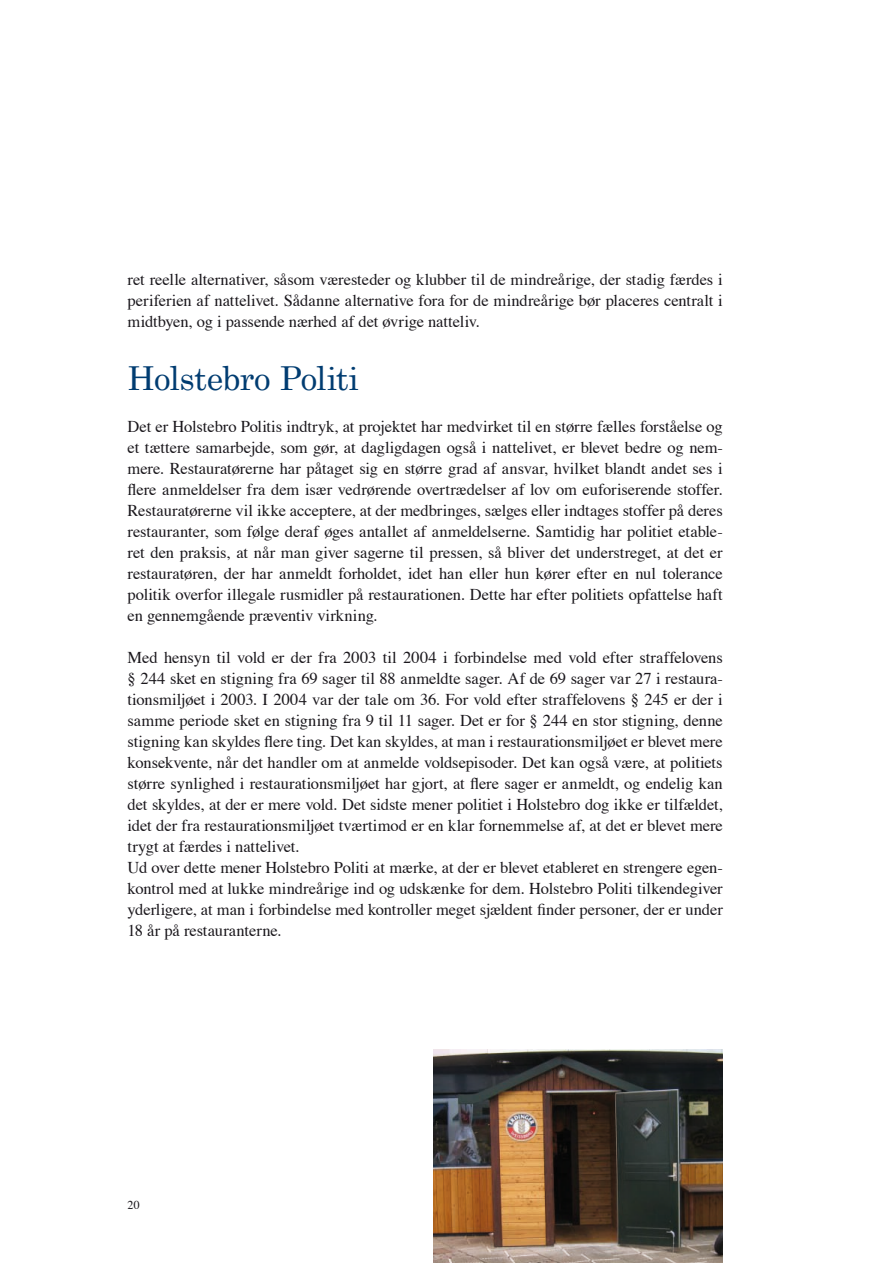
<style>
.page{position:relative;width:893px;height:1263px;background:#fff}
.page>*{position:absolute;margin:0;border:0;box-sizing:border-box;transform-origin:0 0}
.t1{font:33px "Century";letter-spacing:-.03em;color:#003c71}
.t2{font:16.5px/21px "Times";letter-spacing:-.005em;color:#1a171c;text-align:justify}
.t3{font:12px "Times";color:#1a171c}
</style>
<div class="page">
<img style="left:434px;top:1049px;width:289px;height:214px">
<p class="t2" style="left:128px;top:267px;width:597px">ret reelle alternativer, såsom væresteder og klubber til de mindreårige, der stadig færdes i periferien af nattelivet. Sådanne alternative fora for de mindreårige bør placeres centralt i midtbyen, og i passende nærhed af det øvrige natteliv.</p>
<h1 class="t1" style="left:128px;top:350px;width:233px">Holstebro Politi</h1>
<p class="t2" style="left:128px;top:414px;width:597px">Det er Holstebro Politis indtryk, at projektet har medvirket til en større fælles forståelse og et tættere samarbejde, som gør, at dagligdagen også i nattelivet, er blevet bedre og nem&shy;mere. Restauratørerne har påtaget sig en større grad af ansvar, hvilket blandt andet ses i flere anmeldelser fra dem især vedrørende overtrædelser af lov om euforiserende stoffer.<br>Restauratørerne vil ikke acceptere, at der medbringes, sælges eller indtages stoffer på deres restauranter, som følge deraf øges antallet af anmeldelserne. Samtidig har politiet etable&shy;ret den praksis, at når man giver sagerne til pressen, så bliver det understreget, at det er restauratøren, der har anmeldt forholdet, idet han eller hun kører efter en nul tolerance politik overfor illegale rusmidler på restaurationen. Dette har efter politiets opfattelse haft en gennemgående præventiv virkning.</p>
<p class="t2" style="left:128px;top:645px;width:597px">Med hensyn til vold er der fra 2003 til 2004 i forbindelse med vold efter straffelovens § 244</p>
<p class="t2" style="left:128px;top:666px;width:597px;text-indent:43px">sket en stigning fra 69 sager til 88 anmeldte sager. Af de 69 sager var 27 i restaura&shy;tionsmiljøet i 2003. I 2004 var der tale om 36. For vold efter straffelovens § 245 er der i samme periode sket en stigning fra 9 til 11 sager. Det er for § 244</p>
<p class="t2" style="left:128px;top:708px;width:597px;text-align:left;text-indent:445px">en stor stigning, denne stigning kan skyldes flere ting. Det kan skyldes, at man i restaurationsmiljøet er blevet mere konsekvente, når det handler om at anmelde voldsepisoder. Det kan også være, at politiets større synlighed i restaurationsmiljøet har gjort, at flere sager er anmeldt, og endelig kan det skyldes, at der er mere vold. Det sidste mener politiet i Holstebro dog ikke er tilfældet, idet der fra restaurationsmiljøet tværtimod er en klar fornemmelse af, at det er blevet mere trygt at færdes i nattelivet.<br>Ud over dette mener Holstebro Politi at mærke, at der er blevet etableret en strengere egen&shy;kontrol med at lukke mindreårige ind og udskænke for dem. Holstebro Politi tilkendegiver yderligere, at man i forbindelse med kontroller meget sjældent finder personer, der er under 18 år på restauranterne.</p>
<p class="t3" style="left:128px;top:1194px;width:14px">20</p>
</div>
